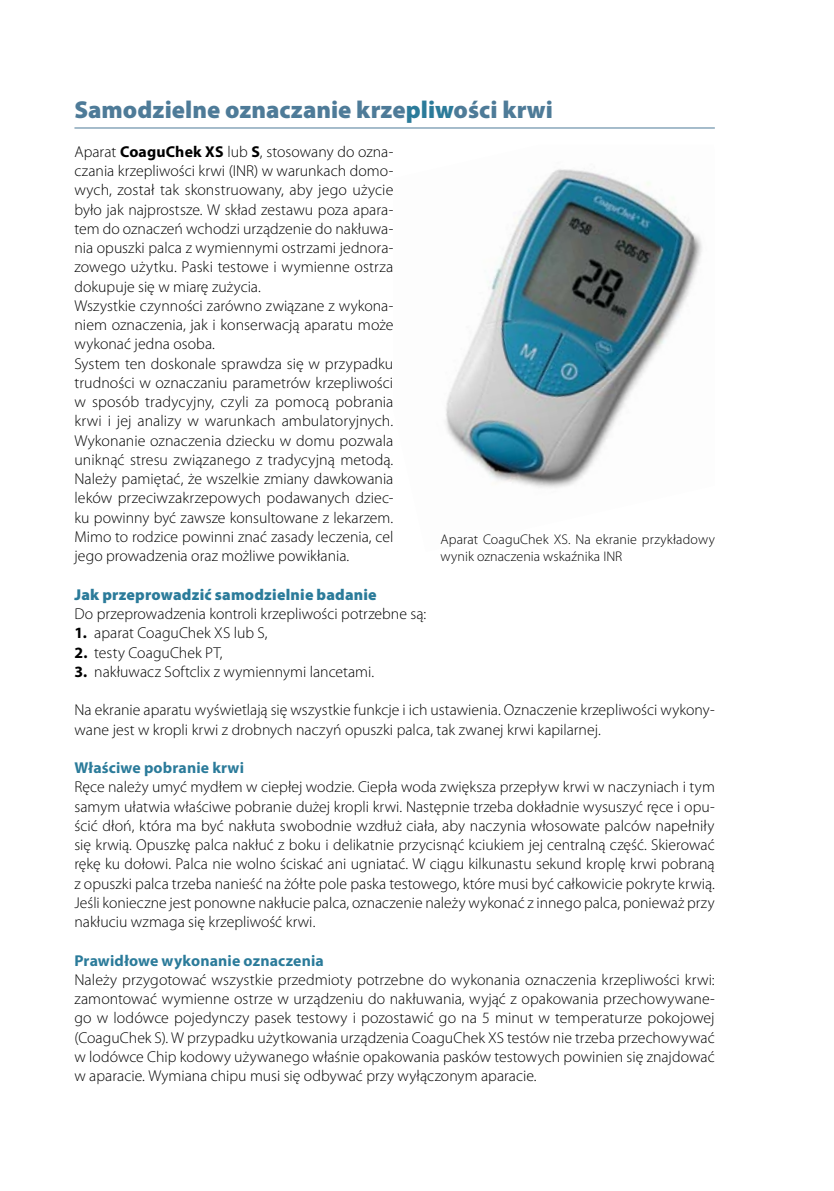
<style>
.page{position:relative;width:834px;height:1191px;background:#fff}
.page>*{position:absolute;margin:0;border:0;box-sizing:border-box;transform-origin:0 0}
.t1{font:900 24.5px "Myriad Pro";color:#4e7b98}
.t2{font:300 15.75px/19.2px "Myriad Pro";color:#000}
.t3{font:700 15.75px "Myriad Pro";letter-spacing:.01em;color:#2b7b9a}
.t4{font:900 15.75px "Myriad Pro";letter-spacing:.01em;color:#2b7b9a}
.t5{font:300 14px/17.5px "Myriad Pro";letter-spacing:.01em;color:#000}
.s1{color:#2b7b9a}
.s2{font-weight:700}
</style>
<div class="page">
<hr style="left:74px;top:128px;width:640px;height:1px;background:#4e7b98">
<img style="left:445px;top:169px;width:257px;height:319px">
<h1 class="t1" style="left:74px;top:93px;width:480px">Samodzielne oznaczanie krze<span class="s1">pliw</span>ości krwi</h1>
<p class="t2" style="left:74px;top:142px;width:320px">Aparat <span class="s2">CoaguChek XS</span> lub <span class="s2">S</span>, stosowany do ozna&shy;czania krzepliwości krwi (INR) w warunkach domo&shy;wych, został tak skonstruowany, aby jego użycie było jak najprostsze. W skład zestawu poza apara&shy;tem do oznaczeń wchodzi urządzenie do nakłuwa&shy;nia opuszki palca z wymiennymi ostrzami jednora&shy;zowego użytku. Paski testowe i wymienne ostrza dokupuje się w miarę zużycia.<br>Wszystkie czynności zarówno związane z wykona&shy;niem oznaczenia, jak i konserwacją aparatu może wykonać jedna osoba.<br>System ten doskonale sprawdza się w przypadku trudności w oznaczaniu parametrów krzepliwości w sposób tradycyjny, czyli za pomocą pobrania krwi i jej analizy w warunkach ambulatoryjnych.<br>Wykonanie oznaczenia dziecku w domu pozwala uniknąć stresu związanego z tradycyjną metodą.<br>Należy pamiętać, że wszelkie zmiany dawkowania leków przeciwzakrzepowych podawanych dziec&shy;ku powinny być zawsze konsultowane z lekarzem.<br>Mimo to rodzice powinni znać zasady leczenia, cel jego prowadzenia oraz możliwe powikłania.</p>
<p class="t4" style="left:74px;top:584px;width:304px">Jak przeprowadzić samodzielnie badanie</p>
<p class="t2" style="left:74px;top:604px;width:353px">Do przeprowadzenia kontroli krzepliwości potrzebne są:</p>
<p class="t2" style="left:74px;top:623px;width:194px"><span class="s2">1.</span> aparat CoaguChek XS lub S,</p>
<p class="t2" style="left:74px;top:642px;width:149px"><span class="s2">2.</span> testy CoaguChek PT,</p>
<p class="t2" style="left:74px;top:661px;width:301px"><span class="s2">3.</span> nakłuwacz Softclix z wymiennymi lancetami.</p>
<p class="t2" style="left:74px;top:700px;width:641px">Na ekranie aparatu wyświetlają się wszystkie funkcje i ich ustawienia. Oznaczenie krzepliwości wykony&shy;wane jest w kropli krwi z drobnych naczyń opuszki palca, tak zwanej krwi kapilarnej.</p>
<p class="t3" style="left:74px;top:757px;width:171px">Właściwe pobranie krwi</p>
<p class="t2" style="left:74px;top:777px;width:642px;text-align:justify">Ręce należy umyć mydłem w ciepłej wodzie. Ciepła woda zwiększa przepływ krwi w naczyniach i tym samym ułatwia właściwe pobranie dużej kropli krwi. Następnie trzeba dokładnie wysuszyć ręce i opu&shy;ścić dłoń, która ma być nakłuta swobodnie wzdłuż ciała, aby naczynia włosowate palców napełniły się krwią. Opuszkę palca nakłuć z boku i delikatnie przycisnąć kciukiem jej centralną część. Skierować rękę ku dołowi. Palca nie wolno ściskać ani ugniatać. W ciągu kilkunastu sekund kroplę krwi pobraną z opuszki palca trzeba nanieść na żółte pole paska testowego, które musi być całkowicie pokryte krwią.<br>Jeśli konieczne jest ponowne nakłucie palca, oznaczenie należy wykonać z innego palca, ponieważ przy nakłuciu wzmaga się krzepliwość krwi.</p>
<p class="t3" style="left:74px;top:950px;width:251px">Prawidłowe wykonanie oznaczenia</p>
<p class="t2" style="left:74px;top:970px;width:641px;text-align:justify">Należy przygotować wszystkie przedmioty potrzebne do wykonania oznaczenia krzepliwości krwi: zamontować wymienne ostrze w urządzeniu do nakłuwania, wyjąć z opakowania przechowywane&shy;go w lodówce pojedynczy pasek testowy i pozostawić go na 5 minut w temperaturze pokojowej (CoaguChek S). W przypadku użytkowania urządzenia CoaguChek XS testów nie trzeba przechowywać w lodówce Chip kodowy używanego właśnie opakowania pasków testowych powinien się znajdować w aparacie. Wymiana chipu musi się odbywać przy wyłączonym aparacie.</p>
<p class="t5" style="left:440px;top:530px;width:276px">Aparat CoaguChek XS. Na ekranie przykładowy wynik oznaczenia wskaźnika INR</p>
</div>
